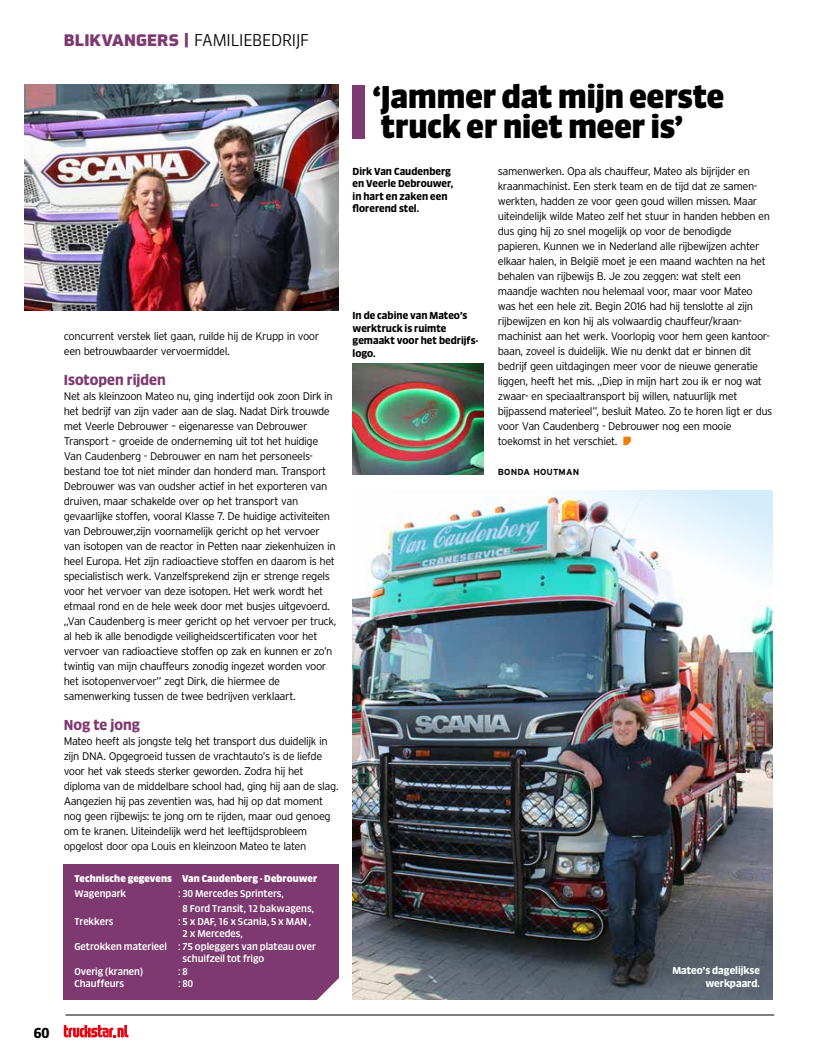
<style>
.page{position:relative;width:815px;height:1063px;background:#fff}
.page>*{position:absolute;margin:0;border:0;box-sizing:border-box;transform-origin:0 0}
.t1{font:900 30px/30px "Sanuk Big Pro";letter-spacing:-.005em;color:#000}
.t2{font:300 16.25px "Sanuk Big Pro";letter-spacing:-.01em;color:#000}
.t3{font:700 13.75px "Sanuk Big Pro";color:#7d3970}
.t4{font:700 13.75px "Sanuk Big Pro";color:#000}
.t5{font:300 11.12px/15px "Interstate";letter-spacing:-.04em;color:#000}
.t6{font:700 9.75px/12.5px "Sanuk Big Pro";color:#000}
.t7{font:700 9.75px/12.5px "Sanuk Big Pro";color:#fff;text-align:right}
.t8{font:500 9.38px/15px "Sanuk Big Pro";color:#fff}
.t9{font:900 9.38px "Sanuk Big Pro";letter-spacing:.005em;color:#fff}
.t10{font:700 8.75px "Interstate";letter-spacing:.015em;color:#000}
.s1{font-family:"Utility OT";font-weight:900;color:#7d3970}
</style>
<div class="page">
<img style="left:353px;top:531px;width:419px;height:469px">
<img style="left:385px;top:490px;width:387px;height:128px">
<img style="left:353px;top:363px;width:131px;height:112px">
<img style="left:25px;top:84px;width:314px;height:226px">
<svg style="left:623px;top:437px;width:8px;height:8px"></svg>
<div style="left:353px;top:85px;width:12px;height:53px;background:#7d3970"></div>
<div style="left:64px;top:865px;width:275px;height:135px;background:#7d3970"></div>
<svg style="left:317px;top:978px;width:22px;height:22px"></svg>
<svg style="left:64px;top:1025px;width:64px;height:12px"></svg>
<hr style="left:66px;top:1015px;width:708px;height:1px;background:#000">
<h2 class="t2" style="left:64px;top:30px;width:247px"><span class="s1">BLIKVANGERS |</span> FAMILIEBEDRIJF</h2>
<p class="t5" style="left:64px;top:329px;width:257px">concurrent verstek liet gaan, ruilde hij de Krupp in voor een betrouwbaarder vervoermiddel.</p>
<p class="t3" style="left:64px;top:371px;width:104px">Isotopen rijden</p>
<p class="t5" style="left:64px;top:389px;width:274px">Net als kleinzoon Mateo nu, ging indertijd ook zoon Dirk in het bedrijf van zijn vader aan de slag. Nadat Dirk trouwde met Veerle Debrouwer – eigenaresse van Debrouwer Transport – groeide de onderneming uit tot het huidige Van Caudenberg - Debrouwer en nam het personeels&shy;bestand toe tot niet minder dan honderd man. Transport Debrouwer was van oudsher actief in het exporteren van druiven, maar schakelde over op het transport van gevaarlijke stoffen, vooral Klasse 7. De huidige activiteiten van Debrouwer,zijn voornamelijk gericht op het vervoer van isotopen van de reactor in Petten naar ziekenhuizen in heel Europa. Het zijn radioactieve stoffen en daarom is het specialistisch werk. Vanzelfsprekend zijn er strenge regels voor het vervoer van deze isotopen. Het werk wordt het etmaal rond en de hele week door met busjes uitgevoerd. ,,Van Caudenberg is meer gericht op het vervoer per truck, al heb ik alle benodigde veiligheidscertificaten voor het vervoer van radioactieve stoffen op zak en kunnen er zo’n twintig van mijn chauffeurs zonodig ingezet worden voor het isotopenvervoer’’ zegt Dirk, die hiermee de samenwerking tussen de twee bedrijven verklaart.</p>
<p class="t3" style="left:64px;top:716px;width:78px">Nog te jong</p>
<p class="t5" style="left:64px;top:734px;width:276px">Mateo heeft als jongste telg het transport dus duidelijk in zijn DNA. Opgegroeid tussen de vrachtauto’s is de liefde voor het vak steeds sterker geworden. Zodra hij het diploma van de middelbare school had, ging hij aan de slag.<br>Aangezien hij pas zeventien was, had hij op dat moment nog geen rijbewijs: te jong om te rijden, maar oud genoeg om te kranen. Uiteindelijk werd het leeftijdsprobleem opgelost door opa Louis en kleinzoon Mateo te laten</p>
<p class="t9" style="left:74px;top:873px;width:244px">Technische gegevens Van Caudenberg - Debrouwer</p>
<p class="t8" style="left:74px;top:886px;width:53px">Wagenpark</p>
<p class="t8" style="left:183px;top:886px;width:133px;text-indent:-4px">: 30 Mercedes Sprinters,<br>8 Ford Transit, 12 bakwagens,</p>
<p class="t8" style="left:74px;top:914px;width:41px">Trekkers</p>
<p class="t8" style="left:178px;top:914px;width:135px">: 5 x DAF, 16 x Scania, 5 x MAN ,</p>
<p class="t8" style="left:183px;top:926px;width:62px">2 x Mercedes,</p>
<p class="t8" style="left:74px;top:939px;width:243px">Getrokken materieel : 75 opleggers van plateau over</p>
<p class="t8" style="left:183px;top:951px;width:83px">schuifzeil tot frigo</p>
<p class="t8" style="left:74px;top:964px;width:70px">Overig (kranen)</p>
<p class="t8" style="left:178px;top:964px;width:11px">: 8</p>
<p class="t8" style="left:74px;top:976px;width:51px">Chauffeurs</p>
<p class="t8" style="left:178px;top:976px;width:17px">: 80</p>
<h1 class="t1" style="left:373px;top:81px;width:353px">‘Jammer dat mijn eerste truck er niet meer is’</h1>
<p class="t6" style="left:353px;top:165px;width:102px">Dirk Van Caudenberg en Veerle Debrouwer, in hart en zaken een florerend stel.</p>
<p class="t6" style="left:353px;top:309px;width:127px">In de cabine van Mateo’s werktruck is ruimte gemaakt voor het bedrijfs&shy;logo.</p>
<p class="t5" style="left:498px;top:164px;width:276px">samenwerken. Opa als chauffeur, Mateo als bijrijder en kraanmachinist. Een sterk team en de tijd dat ze samen&shy;werkten, hadden ze voor geen goud willen missen. Maar uiteindelijk wilde Mateo zelf het stuur in handen hebben en dus ging hij zo snel mogelijk op voor de benodigde papieren. Kunnen we in Nederland alle rijbewijzen achter elkaar halen, in België moet je een maand wachten na het behalen van rijbewijs B. Je zou zeggen: wat stelt een maandje wachten nou helemaal voor, maar voor Mateo was het een hele zit. Begin 2016 had hij tenslotte al zijn rijbewijzen en kon hij als volwaardig chauffeur/kraan&shy;machinist aan het werk. Voorlopig voor hem geen kantoor&shy;baan, zoveel is duidelijk. Wie nu denkt dat er binnen dit bedrijf geen uitdagingen meer voor de nieuwe generatie liggen, heeft het mis. ,,Diep in mijn hart zou ik er nog wat zwaar- en speciaaltransport bij willen, natuurlijk met bijpassend materieel’’, besluit Mateo. Zo te horen ligt er dus voor Van Caudenberg - Debrouwer nog een mooie toekomst in het verschiet.</p>
<p class="t10" style="left:498px;top:467px;width:83px">BONDA HOUTMAN</p>
<p class="t7" style="left:672px;top:964px;width:89px">Mateo’s dagelijkse werkpaard.</p>
<p class="t4" style="left:34px;top:1024px;width:17px">60</p>
</div>
